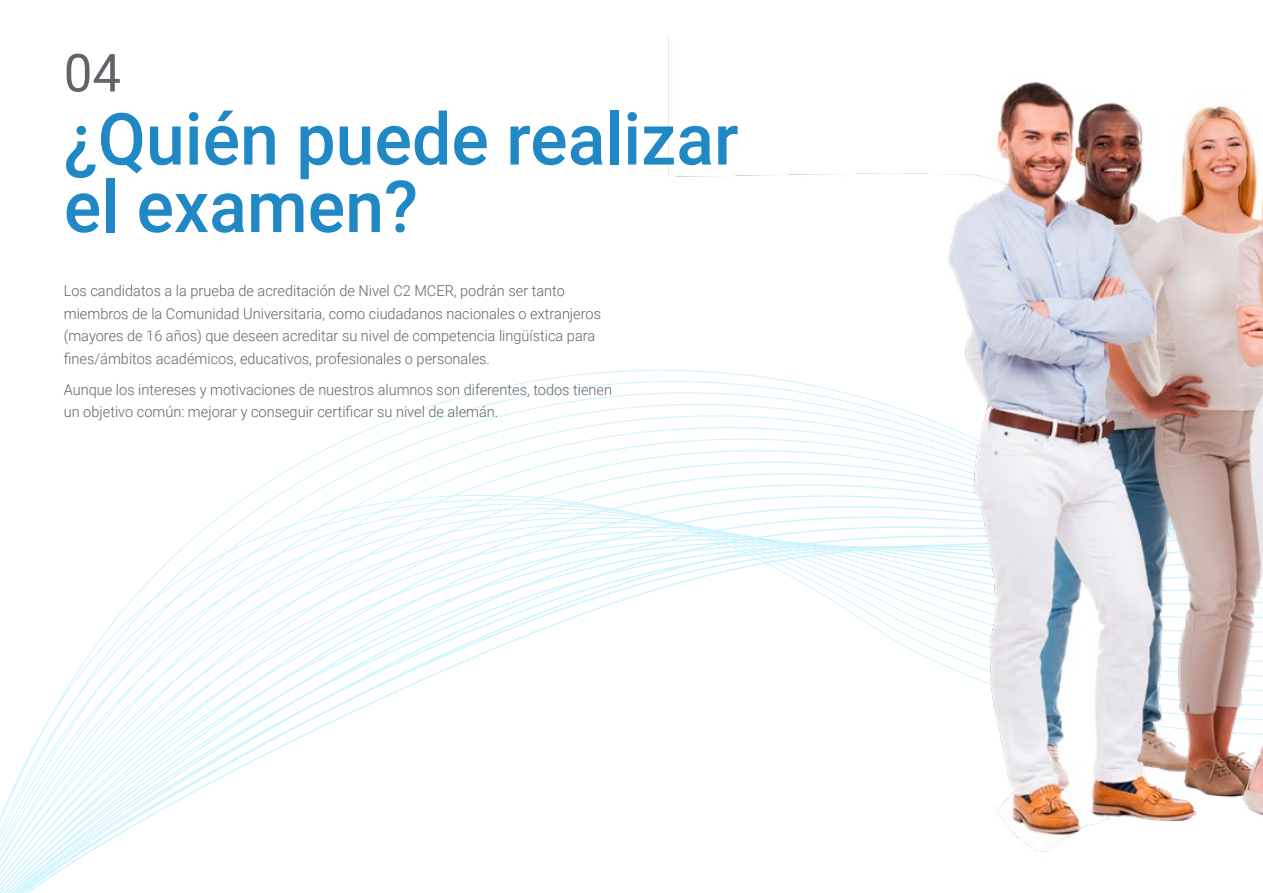
<style>
.page{position:relative;width:1263px;height:893px;background:#fff}
.page>*{position:absolute;margin:0;border:0;box-sizing:border-box;transform-origin:0 0}
.t1{font:500 72px/67.5px "Roboto";color:#2088c5}
.t2{font:52.5px "Roboto";color:#61646a}
.t3{font:300 15px/22.5px "Roboto";color:#61646a}
</style>
<div class="page">
<svg style="left:0;top:370px;width:668px;height:523px"></svg>
<img style="left:668px;top:38px;width:595px;height:814px">
<h2 class="t2" style="left:64px;top:36px;width:59px">04</h2>
<h1 class="t1" style="left:64px;top:103px;width:676px">¿Quién puede realizar el examen?</h1>
<p class="t3" style="left:64px;top:279px;width:539px">Los candidatos a la prueba de acreditación de Nivel C2 MCER, podrán ser tanto miembros de la Comunidad Universitaria, como ciudadanos nacionales o extranjeros (mayores de 16 años) que deseen acreditar su nivel de competencia lingüística para fines/ámbitos académicos, educativos, profesionales o personales.</p>
<p class="t3" style="left:64px;top:378px;width:550px">Aunque los intereses y motivaciones de nuestros alumnos son diferentes, todos tienen un objetivo común: mejorar y conseguir certificar su nivel de alemán.</p>
</div>
